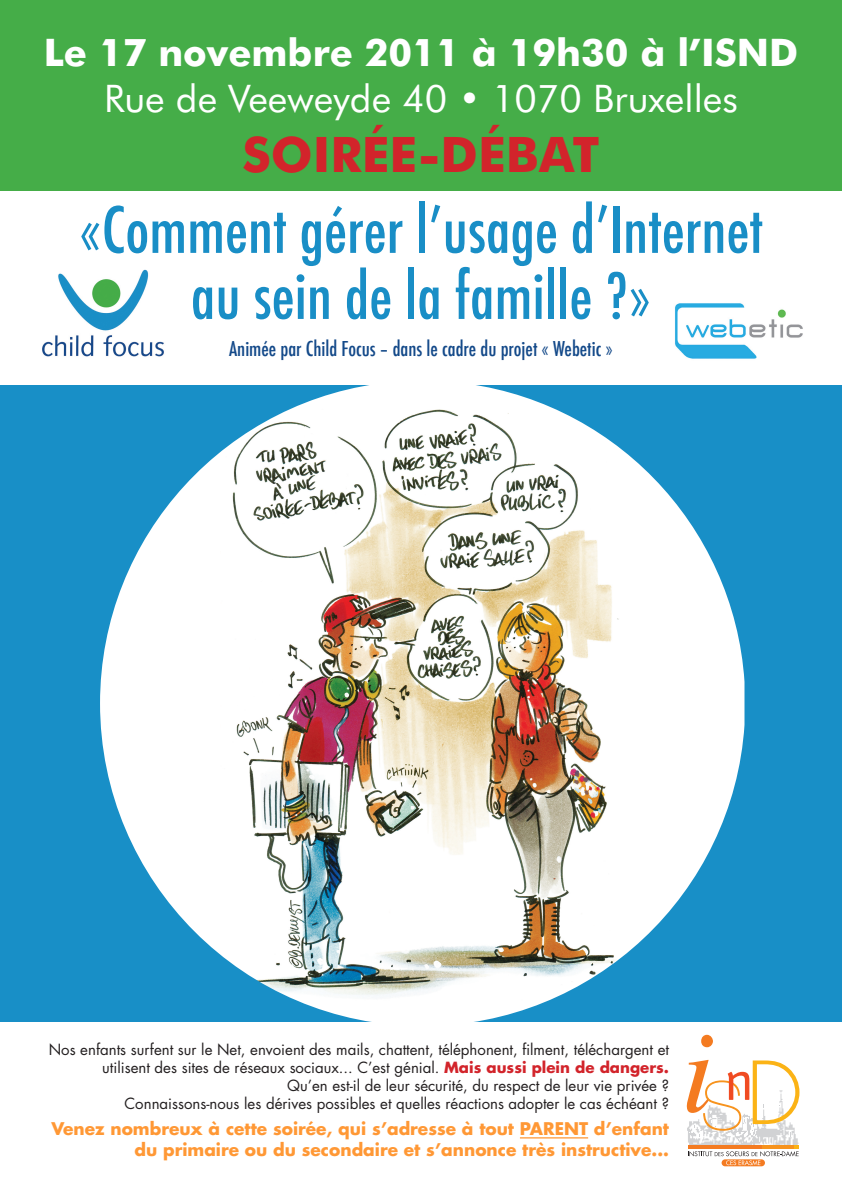
<style>
.page{position:relative;width:842px;height:1191px;background:#fff}
.page>*{position:absolute;margin:0;border:0;box-sizing:border-box;transform-origin:0 0}
.t1{font:500 condensed 62px/66px "Futura";color:#198ec6;text-align:center}
.t2{font:700 49px "Futura BT";color:#d2242b}
.t3{font:700 38px "Futura BT";color:#fff}
.t4{font:38px "Futura BT";color:#fff}
.t5{font:500 condensed 20px "Futura";color:#134989}
.t6{font:700 17px/20.4px "Futura";color:#ff9835;text-align:right}
.t7{font:15px/18px "Futura";color:#231f20;text-align:right}
.s1{font-weight:700;color:#d2242b}
</style>
<div class="page">
<div style="left:0;top:0;width:842px;height:190px;background:#45ad48"></div>
<div style="left:0;top:385px;width:842px;height:636px;background:#188fc7"></div>
<hr style="left:520px;top:1137px;width:68px;height:1px;background:#ff9835">
<img style="left:42px;top:269px;width:122px;height:88px">
<img style="left:675px;top:303px;width:128px;height:56px">
<img style="left:100px;top:385px;width:644px;height:637px">
<svg style="left:722px;top:1159px;width:43px;height:7px"></svg>
<svg style="left:687px;top:1034px;width:112px;height:131px"></svg>
<h3 class="t3" style="left:44px;top:30px;width:756px">Le 17 novembre 2011 à 19h30 à l’ISND</h3>
<h3 class="t4" style="left:104px;top:75px;width:635px">Rue de Veeweyde 40 • 1070 Bruxelles</h3>
<h2 class="t2" style="left:242px;top:125px;width:359px">SOIRÉE-DÉBAT</h2>
<h1 class="t1" style="left:79px;top:197px;width:686px">«Comment gérer l’usage d’Internet au sein de la famille ?»</h1>
<h3 class="t5" style="left:229px;top:336px;width:385px">Animée par Child Focus – dans le cadre du projet « Webetic »</h3>
<p class="t7" style="left:49px;top:1040px;width:622px">Nos enfants surfent sur le Net, envoient des mails, chattent, téléphonent, filment, téléchargent et utilisent des sites de réseaux sociaux... C’est génial. <span class="s1">Mais aussi plein de dangers.<br></span>Qu’en est-il de leur sécurité, du respect de leur vie privée ?<br>Connaissons-nous les dérives possibles et quelles réactions adopter le cas échéant ?</p>
<p class="t6" style="left:51px;top:1118px;width:619px">Venez nombreux à cette soirée, qui s’adresse à tout PARENT d’enfant du primaire ou du secondaire et s’annonce très instructive...</p>
</div>
